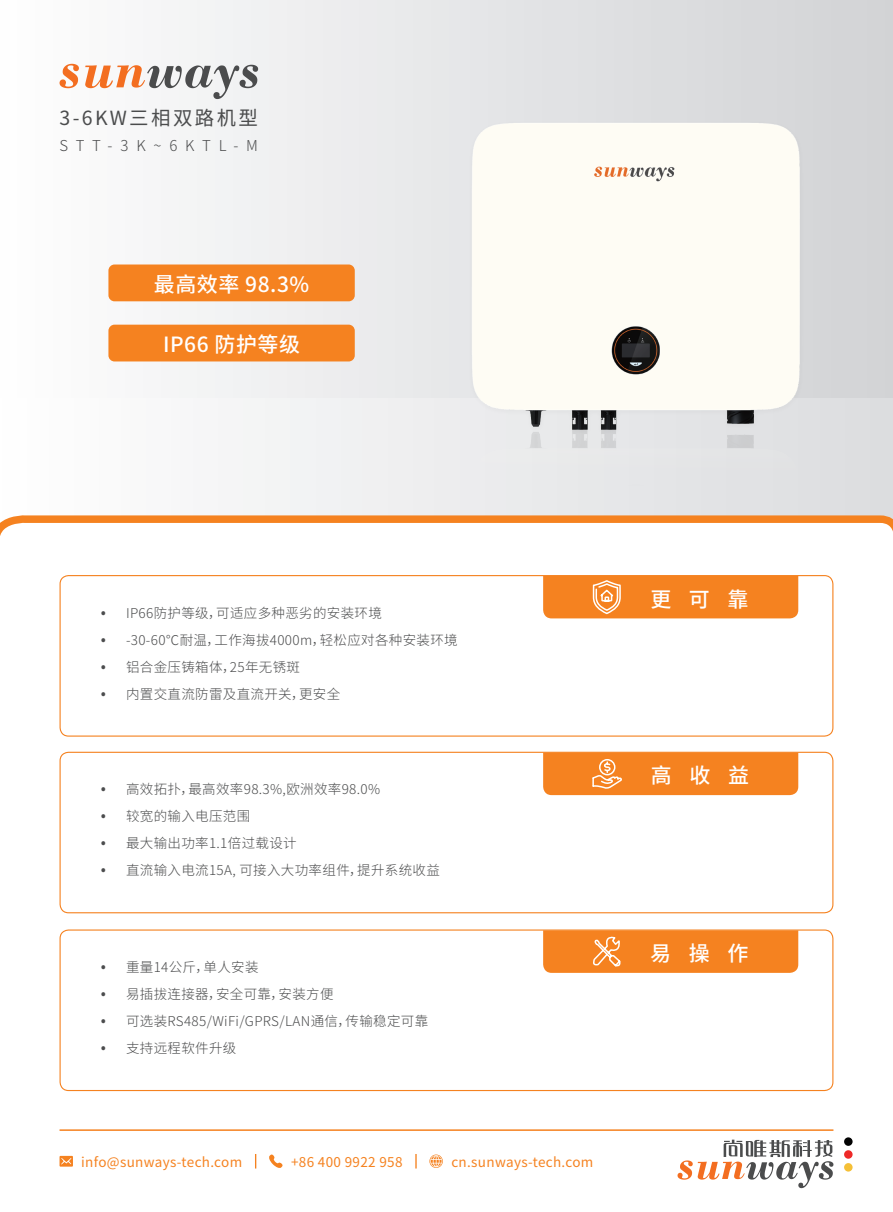
<style>
.page{position:relative;width:893px;height:1212px;background:#fff}
.page>*{position:absolute;margin:0;border:0;box-sizing:border-box;transform-origin:0 0}
.t1{font:500 21px "Source Han Sans SC";letter-spacing:.025em;color:#fff}
.t2{font:19.5px "Source Han Sans SC";letter-spacing:.12em;color:#4b4c4d}
.t3{font:300 15px "Source Han Sans SC";letter-spacing:.52em;color:#4b4c4d}
.t4{font:300 13.5px "Source Han Sans SC";letter-spacing:.025em;color:#4b4c4d}
.t5{font:13.5px "Source Han Sans";letter-spacing:.025em;color:#f58220}
.s1{font-family:"Source Han Sans";font-size:16.5px}
</style>
<div class="page">
<div style="left:0;top:396px;width:893px;height:129px;background:linear-gradient(to right,#fefefe,#dbdddf)"></div>
<div style="left:0;top:0;width:893px;height:397px;background:linear-gradient(to right,#fdfdfe,#d1d2d5)"></div>
<div style="left:60px;top:575px;width:773px;height:162px;border:1px solid #f58220;border-radius:9px"></div>
<div style="left:60px;top:752px;width:773px;height:161px;border:1px solid #f58220;border-radius:9px"></div>
<div style="left:60px;top:929px;width:773px;height:162px;border:1px solid #f58220;border-radius:9px"></div>
<div style="left:844px;top:1137px;width:9px;height:9px;background:#030303;border-radius:50%"></div>
<div style="left:844px;top:1150px;width:9px;height:9px;background:#ee2928;border-radius:50%"></div>
<div style="left:844px;top:1163px;width:9px;height:8px;background:#f5c037;border-radius:50%"></div>
<svg style="left:0;top:515px;width:893px;height:21px"></svg>
<svg style="left:60px;top:64px;width:19px;height:24px"></svg>
<svg style="left:85px;top:65px;width:173px;height:34px"></svg>
<hr style="left:60px;top:1129px;width:773px;height:2px;background:#f58220">
<svg style="left:269px;top:1154px;width:14px;height:14px"></svg>
<svg style="left:429px;top:1154px;width:14px;height:14px"></svg>
<svg style="left:60px;top:1156px;width:13px;height:10px"></svg>
<svg style="left:255px;top:1154px;width:1px;height:14px"></svg>
<svg style="left:415px;top:1154px;width:2px;height:14px"></svg>
<svg style="left:677px;top:1139px;width:156px;height:49px"></svg>
<img style="left:436px;top:83px;width:402px;height:323px">
<img style="left:436px;top:406px;width:402px;height:89px">
<div style="left:108px;top:325px;width:247px;height:36px;background:#f58220;border-radius:6px"></div>
<div style="left:108px;top:264px;width:247px;height:37px;background:#f58220;border-radius:6px"></div>
<svg style="left:543px;top:930px;width:255px;height:43px;background:#f58527"></svg>
<div style="left:543px;top:576px;width:255px;height:42px;background:#f58220"></div>
<div style="left:543px;top:752px;width:255px;height:43px;background:#f58220"></div>
<h2 class="t2" style="left:60px;top:107px;width:200px">3-6KW三相双路机型</h2>
<p class="t3" style="left:60px;top:137px;width:200px">STT-3K~6KTL-M</p>
<h1 class="t1" style="left:154px;top:273px;width:157px">最高效率 98.3%</h1>
<h1 class="t1" style="left:163px;top:333px;width:138px">IP66 防护等级</h1>
<p class="t4" style="left:101px;top:605px;width:282px"><span class="s1">•</span> IP66防护等级，可适应多种恶劣的安装环境</p>
<p class="t4" style="left:101px;top:632px;width:358px"><span class="s1">•</span> -30-60℃耐温，工作海拔4000m，轻松应对各种安装环境</p>
<p class="t4" style="left:101px;top:659px;width:201px"><span class="s1">•</span> 铝合金压铸箱体，25年无锈斑</p>
<p class="t4" style="left:101px;top:686px;width:241px"><span class="s1">•</span> 内置交直流防雷及直流开关，更安全</p>
<p class="t4" style="left:101px;top:782px;width:281px"><span class="s1">•</span> 高效拓扑，最高效率98.3%,欧洲效率98.0%</p>
<p class="t4" style="left:101px;top:809px;width:151px"><span class="s1">•</span> 较宽的输入电压范围</p>
<p class="t4" style="left:101px;top:836px;width:197px"><span class="s1">•</span> 最大输出功率1.1倍过载设计</p>
<p class="t4" style="left:101px;top:863px;width:341px"><span class="s1">•</span> 直流输入电流15A, 可接入大功率组件，提升系统收益</p>
<p class="t4" style="left:101px;top:959px;width:159px"><span class="s1">•</span> 重量14公斤，单人安装</p>
<p class="t4" style="left:101px;top:986px;width:234px"><span class="s1">•</span> 易插拔连接器，安全可靠，安装方便</p>
<p class="t4" style="left:101px;top:1013px;width:329px"><span class="s1">•</span> 可选装RS485/WiFi/GPRS/LAN通信，传输稳定可靠</p>
<p class="t4" style="left:101px;top:1040px;width:137px"><span class="s1">•</span> 支持远程软件升级</p>
<p class="t5" style="left:81px;top:1154px;width:162px">info@sunways-tech.com</p>
<p class="t5" style="left:291px;top:1154px;width:113px">+86 400 9922 958</p>
<p class="t5" style="left:451px;top:1154px;width:144px">cn.sunways-tech.com</p>
<h1 class="t1" style="left:650px;top:587px;width:100px">更可靠</h1>
<h1 class="t1" style="left:651px;top:763px;width:100px">高收益</h1>
<h1 class="t1" style="left:650px;top:941px;width:100px">易操作</h1>
</div>
